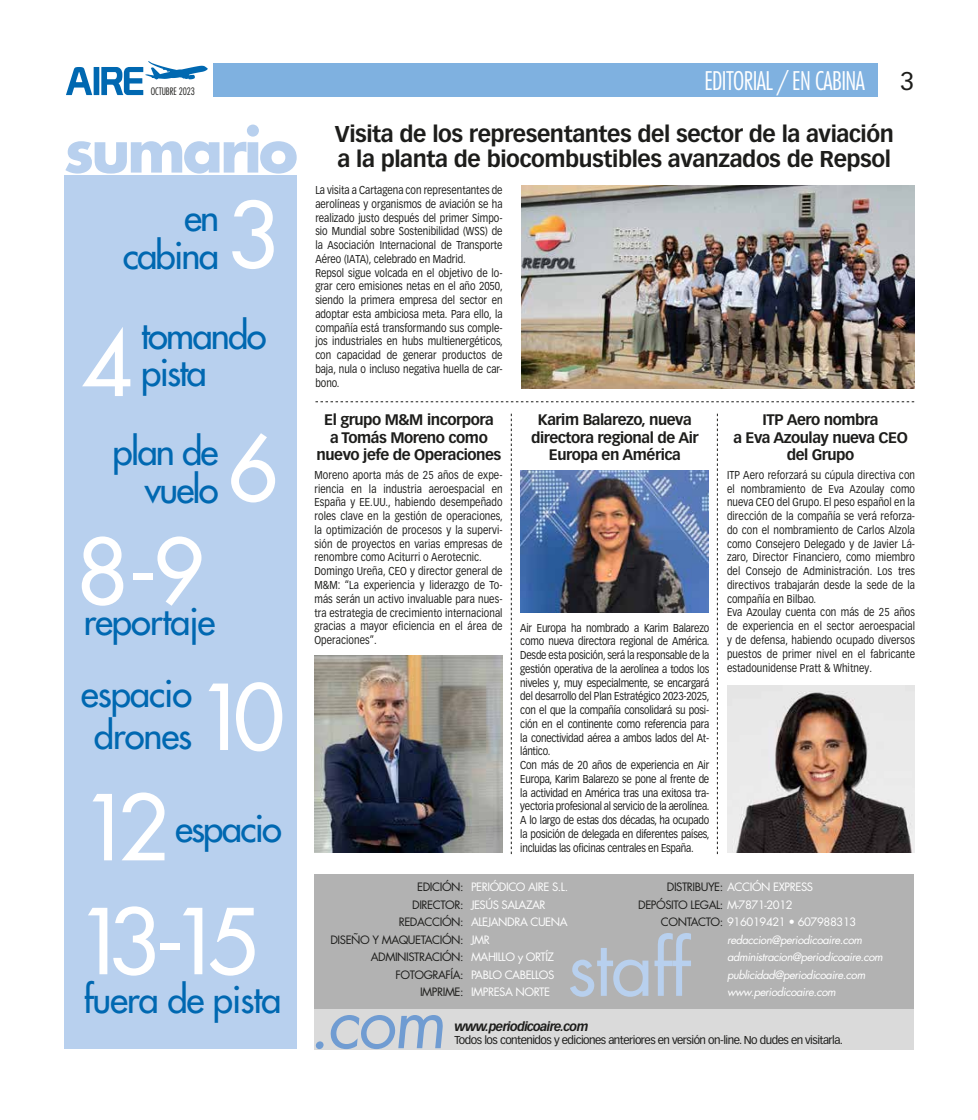
<style>
.page{position:relative;width:978px;height:1120px;background:#fff}
.page>*{position:absolute;margin:0;border:0;box-sizing:border-box;transform-origin:0 0}
.t1{font:500 88.12px "Futura Std";letter-spacing:-.175em;color:#fff}
.t2{font:75px "Futura Std";letter-spacing:-.03em;color:#b8d0ee}
.t3{font:700 59.12px "Futura Std";letter-spacing:-.05em;color:#b8d0ee}
.t4{font:500 36.62px/37.5px "Futura Std";letter-spacing:-.05em;color:#0068b1;text-align:right}
.t5{font:500 36.62px/42.5px "Futura Std";letter-spacing:-.03em;color:#0068b1;text-align:center}
.t6{font:300 condensed 25px "Futura Std";letter-spacing:-.025em;color:#fff}
.t7{font:25px "Vectora LT Pro";color:#1d1d1b}
.t8{font:700 22.5px/25px "Vectora LT Pro";letter-spacing:-.02em;color:#1d1d1b}
.t9{font:700 15px/17.5px "Vectora LT Pro";letter-spacing:-.03em;color:#1d1d1b;text-align:center}
.t10{font:italic 700 12.5px "Vectora LT Pro";letter-spacing:-.05em;color:#1d1d1b}
.t11{font:11.25px/13.8px "Vectora LT Pro";color:#1d1d1b;scale:.85 1}
.t12{font:11.25px/13.8px "Vectora LT Pro";letter-spacing:-.02em;color:#1d1d1b;scale:.85 1}
.t13{font:italic 11.25px/17.5px "Futura Std";letter-spacing:-.04em;color:#fff}
.t14{font:11.25px/17.5px "Futura Std";letter-spacing:-.04em;color:#1d1d1b;text-align:right}
.t15{font:11.25px/17.5px "Futura Std";letter-spacing:-.04em;color:#fff}
.t16{font:11.25px "Vectora LT Pro";letter-spacing:-.045em;color:#1d1d1b}
.t17{font:300 condensed 10px "Futura Std";letter-spacing:-.01em;color:#1d1d1b}
.s1{color:#fff}
.s2{font-style:normal;color:#1d1d1b}
.s3{font-style:normal}
</style>
<div class="page">
<svg style="left:66px;top:61px;width:142px;height:34px"></svg>
<div style="left:213px;top:64px;width:665px;height:33px;background:#7fb1e0"></div>
<div style="left:64px;top:175px;width:233px;height:874px;background:#b8d0ee"></div>
<div style="left:314px;top:874px;width:600px;height:135px;background:#b2b2b2"></div>
<div style="left:314px;top:1009px;width:600px;height:40px;background:#dadada"></div>
<svg style="left:316px;top:1015px;width:127px;height:34px"></svg>
<svg style="left:315px;top:401px;width:599px;height:1px"></svg>
<svg style="left:717px;top:414px;width:1px;height:440px"></svg>
<svg style="left:511px;top:414px;width:1px;height:440px"></svg>
<img style="left:521px;top:185px;width:393px;height:203px">
<img style="left:314px;top:655px;width:189px;height:197px">
<img style="left:727px;top:686px;width:187px;height:166px">
<img style="left:520px;top:470px;width:188px;height:142px">
<p class="t17" style="left:151px;top:85px;width:46px">OCTUBRE 2023</p>
<h3 class="t3" style="left:64px;top:111px;width:236px">sumario</h3>
<h1 class="t1" style="left:228px;top:180px;width:52px">3</h1>
<h3 class="t4" style="left:123px;top:199px;width:98px">en cabina</h3>
<h1 class="t1" style="left:81px;top:308px;width:52px">4</h1>
<h3 class="t4" style="left:141px;top:317px;width:127px;text-align:left">tomando pista</h3>
<h3 class="t4" style="left:113px;top:433px;width:107px">plan de vuelo</h3>
<h1 class="t1" style="left:228px;top:413px;width:52px">6</h1>
<h1 class="t1" style="left:77px;top:516px;width:128px">8-9</h1>
<h3 class="t5" style="left:83px;top:601px;width:133px">reportaje</h3>
<h3 class="t5" style="left:81px;top:672px;width:113px">espacio drones</h3>
<h1 class="t1" style="left:198px;top:662px;width:88px">10</h1>
<h1 class="t1" style="left:82px;top:772px;width:88px">12</h1>
<h3 class="t4" style="left:175px;top:809px;width:108px">espacio</h3>
<h1 class="t1" style="left:77px;top:886px;width:183px">13-15</h1>
<h3 class="t5" style="left:83px;top:978px;width:199px">fuera de pista</h3>
<h3 class="t6" style="left:704px;top:66px;width:162px">EDITORIAL / EN CABINA</h3>
<h3 class="t7" style="left:900px;top:66px;width:15px">3</h3>
<h3 class="t8" style="left:335px;top:121px;width:561px">Visita de los representantes del sector de la aviación a la planta de biocombustibles avanzados de Repsol</h3>
<p class="t11" style="left:315px;top:183px;width:222px">La visita a Cartagena con representantes de aerolíneas y organismos de aviación se ha realizado justo después del primer Simpo&shy;sio Mundial sobre Sostenibilidad (WSS) de la Asociación Internacional de Transporte Aéreo (IATA), celebrado en Madrid.<br>Repsol sigue volcada en el objetivo de lo&shy;grar cero emisiones netas en el año 2050, siendo la primera empresa del sector en adoptar esta ambiciosa meta. Para ello, la compañía está transformando sus comple&shy;jos industriales en hubs multienergéticos, con capacidad de generar productos de baja, nula o incluso negativa huella de car&shy;bono.</p>
<h3 class="t9" style="left:317px;top:411px;width:186px">El grupo M&amp;M incorpora<br>a Tomás Moreno como nuevo jefe de Operaciones</h3>
<h3 class="t9" style="left:531px;top:411px;width:169px">Karim Balarezo, nueva directora regional de Air<br>Europa en América</h3>
<h3 class="t9" style="left:733px;top:411px;width:176px">ITP Aero nombra<br>a Eva Azoulay nueva CEO del Grupo</h3>
<p class="t11" style="left:314px;top:468px;width:223px">Moreno aporta más de 25 años de expe&shy;riencia en la industria aeroespacial en España y EE.UU., habiendo desempeñado roles clave en la gestión de operaciones, la optimización de procesos y la supervi&shy;sión de proyectos en varias empresas de renombre como Aciturri o Aerotecnic.<br>Domingo Ureña, CEO y director general de M&amp;M: “La experiencia y liderazgo de To&shy;más serán un activo invaluable para nues&shy;tra estrategia de crecimiento internacional gracias a mayor eficiencia en el área de Operaciones”.</p>
<p class="t12" style="left:520px;top:621px;width:224px">Air Europa ha nombrado a Karim Balarezo como nueva directora regional de América.<br>Desde esta posición, será la responsable de la gestión operativa de la aerolínea a todos los niveles y, muy especialmente, se encargará del desarrollo del Plan Estratégico 2023-2025, con el que la compañía consolidará su posi&shy;ción en el continente como referencia para la conectividad aérea a ambos lados del At&shy;lántico.<br>Con más de 20 años de experiencia en Air Europa, Karim Balarezo se pone al frente de la actividad en América tras una exitosa tra&shy;yectoria profesional al servicio de la aerolínea.<br>A lo largo de estas dos décadas, ha ocupado la posición de delegada en diferentes países, incluidas las oficinas centrales en España.</p>
<p class="t11" style="left:727px;top:468px;width:223px">ITP Aero reforzará su cúpula directiva con el nombramiento de Eva Azoulay como nueva CEO del Grupo. El peso español en la dirección de la compañía se verá reforza&shy;do con el nombramiento de Carlos Alzola como Consejero Delegado y de Javier Lá&shy;zaro, Director Financiero, como miembro del Consejo de Administración. Los tres directivos trabajarán desde la sede de la compañía en Bilbao.<br>Eva Azoulay cuenta con más de 25 años de experiencia en el sector aeroespacial y de defensa, habiendo ocupado diversos puestos de primer nivel en el fabricante estadounidense Pratt &amp; Whitney.</p>
<p class="t14" style="left:330px;top:878px;width:135px">EDICIÓN:<br>DIRECTOR:<br>REDACCIÓN:<br>DISEÑO Y MAQUETACIÓN:<br>ADMINISTRACIÓN:<br>FOTOGRAFÍA:<br>IMPRIME:</p>
<p class="t14" style="left:638px;top:878px;width:177px;text-align:left;text-indent:29px">DISTRIBUYE: <span class="s1">ACCIÓN EXPRESS<br></span>DEPÓSITO LEGAL: <span class="s1">M-7871-2012</span></p>
<p class="t15" style="left:471px;top:878px;width:99px">PERIÓDICO AIRE S.L.<br>JESÚS SALAZAR<br>ALEJANDRA CUENA<br>JMR<br>MAHILLO y ORTÍZ<br>PABLO CABELLOS<br>IMPRESA NORTE</p>
<p class="t10" style="left:454px;top:1018px;width:136px">www.periodicoaire.com</p>
<p class="t16" style="left:454px;top:1033px;width:390px">Todos los contenidos y ediciones anteriores en versión on-line. No dudes en visitarla.</p>
<p class="t13" style="left:727px;top:913px;width:157px;text-indent:-66px"><span class="s2">CONTACTO:</span> <span class="s3">916019421 • 607988313 </span>redaccion@periodicoaire.com administracion@periodicoaire.com publicidad@periodicoaire.com</p>
<h2 class="t2" style="left:567px;top:920px;width:125px">staff</h2>
<p class="t13" style="left:727px;top:983px;width:110px">www.periodicoaire.com</p>
</div>
